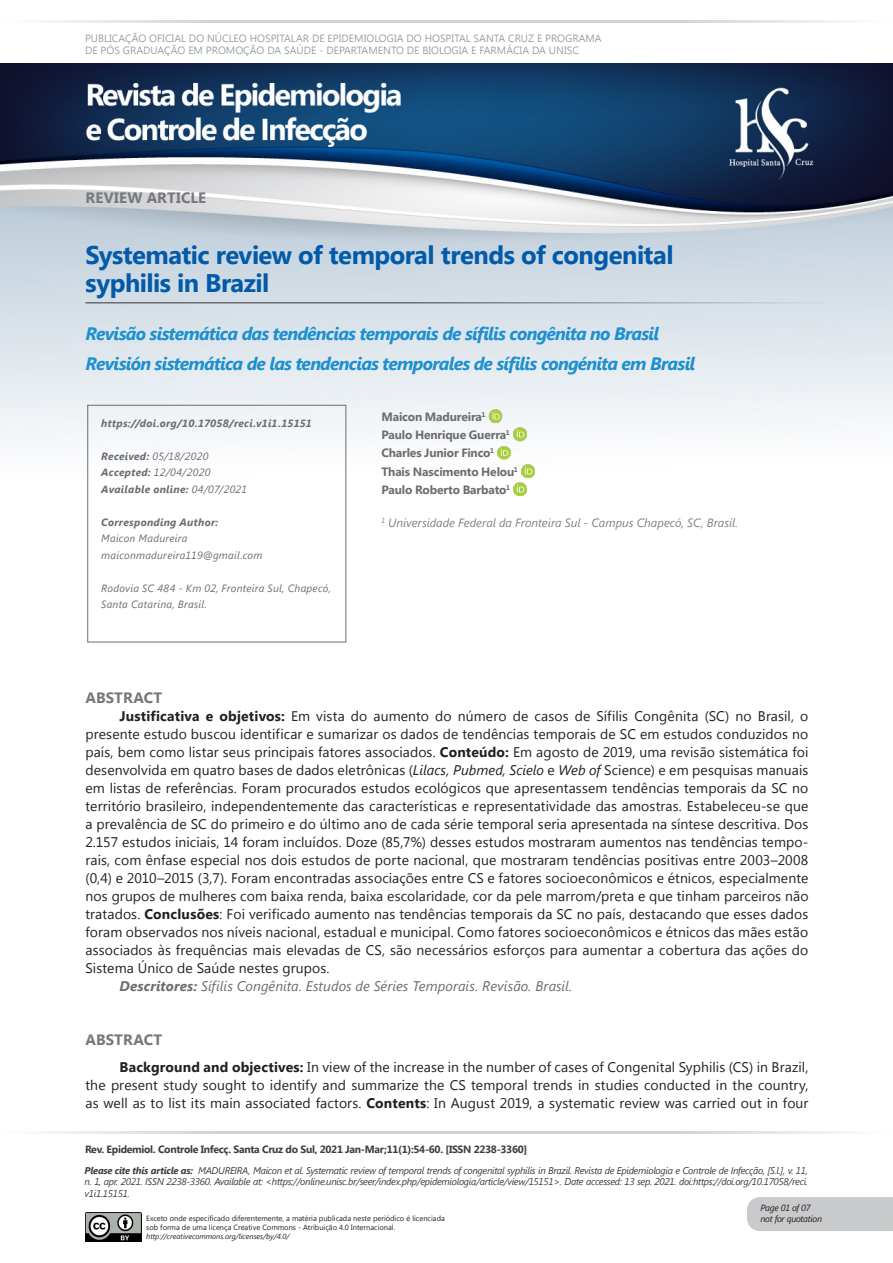
<style>
.page{position:relative;width:893px;height:1263px;background:#fff}
.page>*{position:absolute;margin:0;border:0;box-sizing:border-box;transform-origin:0 0}
.TÍTULOS{font:700 25.5px "Segoe UI";letter-spacing:-.02em;color:#015aaa}
.títulos_textos{font:italic 700 18px "Segoe UI";letter-spacing:-.045em;color:#1d90d0}
.SESSAO{font:700 15px "Segoe UI";letter-spacing:.01em;color:#76787b}
.texto_ok{font:700 15px "Segoe UI";letter-spacing:.005em;color:#76787b}
.texto_ok-2{font:13.95px/18px "Segoe UI";letter-spacing:.01em;color:#231f20;text-align:justify}
.texto_ok-3{font:italic 13.95px "Segoe UI";letter-spacing:.005em;color:#6c6d70}
.Nome_médico{font:700 12px "Segoe UI";letter-spacing:-.015em;color:#6c6d70}
.Titulação_médicos_ok{font:italic 12px "Segoe UI";color:#808285}
.t1{font:10.5px/12.6px "Segoe UI";color:#9d9fa2}
.texto_ok-4{font:italic 10.5px/16.5px "Segoe UI";letter-spacing:.025em;color:#6c6d70}
.texto_ok-5{font:italic 700 10.5px "Segoe UI";letter-spacing:.025em;color:#6c6d70}
.t2{font:700 10.5px "Segoe UI";letter-spacing:-.03em;color:#3e3e3f}
.t3{font:italic 9.75px/11.7px "Segoe UI";letter-spacing:-.03em;color:#3e3e3f;text-align:justify}
.t4{font:italic 9px "Segoe UI";letter-spacing:-.03em;color:#231f20}
.t5{font:7.5px/9px "Segoe UI";color:#231f20}
.t6{font:italic 7.5px "Segoe UI";color:#231f20}
.s1{font-weight:700}
.s2{font-weight:400}
.s3{font-style:italic}
</style>
<div class="page">
<img style="left:0;top:64px;width:893px;height:456px">
<hr style="left:0;top:20px;width:446px;height:2px;background:#d1d2d4">
<hr style="left:446px;top:20px;width:447px;height:2px;background:#d1d2d4">
<img style="left:85px;top:1213px;width:57px;height:29px">
<hr style="left:0;top:1131px;width:446px;height:3px;background:#d1d2d4">
<hr style="left:446px;top:1131px;width:446px;height:3px;background:#d1d2d4">
<div style="left:747px;top:1197px;width:146px;height:34px;background:#c9cacc"></div>
<hr style="left:86px;top:302px;width:751px;height:1px;background:#6c6d70">
<div style="left:88px;top:405px;width:258px;height:237px;border:1px solid #6c6d70"></div>
<img style="left:489px;top:409px;width:13px;height:14px">
<img style="left:513px;top:427px;width:14px;height:14px">
<img style="left:497px;top:445px;width:14px;height:14px">
<img style="left:521px;top:464px;width:14px;height:13px">
<img style="left:513px;top:482px;width:14px;height:14px">
<p class="t1" style="left:85px;top:31px;width:518px">PUBLICAÇÃO OFICIAL DO NÚCLEO HOSPITALAR DE EPIDEMIOLOGIA DO HOSPITAL SANTA CRUZ E PROGRAMA<br>DE PÓS GRADUAÇÃO EM PROMOÇÃO DA SAÚDE - DEPARTAMENTO DE BIOLOGIA E FARMÁCIA DA UNISC</p>
<p class="SESSAO" style="left:86px;top:187px;width:122px">REVIEW ARTICLE</p>
<p class="TÍTULOS" style="left:86px;top:237px;width:590px">Systematic review of temporal trends of congenital</p>
<p class="TÍTULOS" style="left:86px;top:265px;width:185px">syphilis in Brazil</p>
<p class="títulos_textos" style="left:86px;top:321px;width:575px">Revisão sistemática das tendências temporais de sífilis congênita no Brasil</p>
<p class="títulos_textos" style="left:86px;top:351px;width:611px">Revisión sistemática de las tendencias temporales de sífilis congénita em Brasil</p>
<p class="texto_ok-5" style="left:101px;top:415px;width:212px">https://doi.org/10.17058/reci.v1i1.15151</p>
<p class="texto_ok-4" style="left:101px;top:447px;width:109px"><span class="s1">Received:</span> 05/18/2020</p>
<p class="texto_ok-4" style="left:101px;top:464px;width:111px"><span class="s1">Accepted:</span> 12/04/2020</p>
<p class="texto_ok-5" style="left:101px;top:481px;width:147px">Available online: <span class="s2">04/07/2021</span></p>
<p class="texto_ok-5" style="left:101px;top:514px;width:119px">Corresponding Author:</p>
<p class="texto_ok-4" style="left:101px;top:530px;width:88px">Maicon Madureira</p>
<p class="texto_ok-4" style="left:101px;top:546px;width:163px">maiconmadureira119@gmail.com</p>
<p class="texto_ok-4" style="left:101px;top:579px;width:231px">Rodovia SC 484 - Km 02, Fronteira Sul, Chapecó,<br>Santa Catarina, Brasil.</p>
<p class="Nome_médico" style="left:381px;top:408px;width:106px">Maicon Madureira<sup>1</sup></p>
<p class="Nome_médico" style="left:381px;top:426px;width:130px">Paulo Henrique Guerra<sup>1</sup></p>
<p class="Nome_médico" style="left:381px;top:445px;width:114px">Charles Junior Finco<sup>1</sup></p>
<p class="Nome_médico" style="left:381px;top:463px;width:138px">Thais Nascimento Helou<sup>1</sup></p>
<p class="Nome_médico" style="left:381px;top:481px;width:130px">Paulo Roberto Barbato<sup>1</sup></p>
<p class="Titulação_médicos_ok" style="left:381px;top:514px;width:358px"><sup>1</sup> Universidade Federal da Fronteira Sul - Campus Chapecó, SC, Brasil.</p>
<p class="texto_ok" style="left:86px;top:687px;width:78px">ABSTRACT</p>
<p class="texto_ok-2" style="left:86px;top:707px;width:724px;text-indent:34px"><span class="s1">Justificativa e objetivos:</span> Em vista do aumento do número de casos de Sífilis Congênita (SC) no Brasil, o presente estudo buscou identificar e sumarizar os dados de tendências temporais de SC em estudos conduzidos no país, bem como listar seus principais fatores associados. <span class="s1">Conteúdo:</span> Em agosto de 2019, uma revisão sistemática foi desenvolvida em quatro bases de dados eletrônicas (<span class="s3">Lilacs, Pubmed, Scielo</span> e <span class="s3">Web of</span> Science) e em pesquisas manuais em listas de referências. Foram procurados estudos ecológicos que apresentassem tendências temporais da SC no território brasileiro, independentemente das características e representatividade das amostras. Estabeleceu-se que a prevalência de SC do primeiro e do último ano de cada série temporal seria apresentada na síntese descritiva. Dos 2.157 estudos iniciais, 14 foram incluídos. Doze (85,7%) desses estudos mostraram aumentos nas tendências tempo&shy;rais, com ênfase especial nos dois estudos de porte nacional, que mostraram tendências positivas entre 2003–2008 (0,4) e 2010–2015 (3,7). Foram encontradas associações entre CS e fatores socioeconômicos e étnicos, especialmente nos grupos de mulheres com baixa renda, baixa escolaridade, cor da pele marrom/preta e que tinham parceiros não tratados. <span class="s1">Conclusões</span>: Foi verificado aumento nas tendências temporais da SC no país, destacando que esses dados foram observados nos níveis nacional, estadual e municipal. Como fatores socioeconômicos e étnicos das mães estão associados às frequências mais elevadas de CS, são necessários esforços para aumentar a cobertura das ações do Sistema Único de Saúde nestes grupos.</p>
<p class="texto_ok-3" style="left:120px;top:977px;width:454px"><span class="s1">Descritores:</span> Sífilis Congênita. Estudos de Séries Temporais. Revisão. Brasil.</p>
<p class="SESSAO" style="left:86px;top:1029px;width:78px">ABSTRACT</p>
<p class="texto_ok-2" style="left:86px;top:1057px;width:724px;text-indent:34px"><span class="s1">Background and objectives:</span> In view of the increase in the number of cases of Congenital Syphilis (CS) in Brazil, the present study sought to identify and summarize the CS temporal trends in studies conducted in the country, as well as to list its main associated factors. <span class="s1">Contents</span>: In August 2019, a systematic review was carried out in four</p>
<p class="t2" style="left:85px;top:1141px;width:444px">Rev. Epidemiol. Controle Infecç. Santa Cruz do Sul, 2021 Jan-Mar;11(1):54-60. [ISSN 2238-3360]</p>
<p class="t3" style="left:85px;top:1164px;width:725px"><span class="s1">Please cite this article as:</span> MADUREIRA, Maicon et al. Systematic review of temporal trends of congenital syphilis in Brazil. Revista de Epidemiologia e Controle de Infecção, [S.l.], v. 11, n. 1, apr. 2021. ISSN 2238-3360. Available at: &lt;https://online.unisc.br/seer/index.php/epidemiologia/article/view/15151&gt;. Date accessed: 13 sep. 2021. doi:https://doi.org/10.17058/reci. v1i1.15151.</p>
<p class="t4" style="left:760px;top:1201px;width:52px">Page 01 of 07</p>
<p class="t4" style="left:760px;top:1212px;width:63px">not for quotation</p>
<p class="t5" style="left:146px;top:1213px;width:300px">Exceto onde especificado diferentemente, a matéria publicada neste periódico é licenciada sob forma de uma licença Creative Commons - Atribuição 4.0 Internacional.</p>
<p class="t6" style="left:146px;top:1231px;width:145px">http://creativecommons.org/licenses/by/4.0/</p>
</div>
